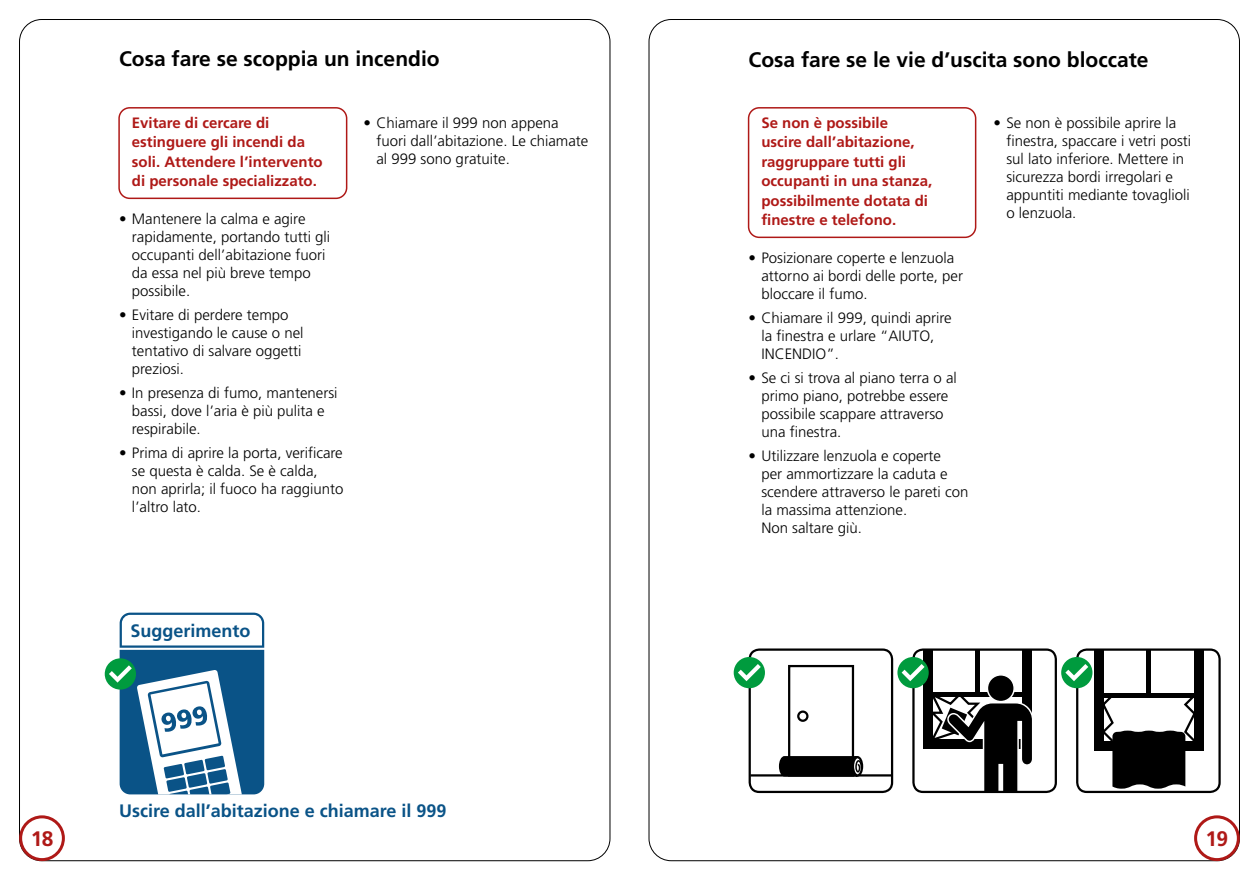
<style>
.page{position:relative;width:1259px;height:893px;background:#fff}
.page>*{position:absolute;margin:0;border:0;box-sizing:border-box;transform-origin:0 0}
.Heading_1_span_colum{font:700 21px "Frutiger LT Pro";color:#000}
.t1{font:700 21px "Frutiger LT Pro";color:#af1917}
.t2{font:700 18px "Frutiger LT Std";color:#0a5387}
.t3{font:300 15px/18px "Frutiger LT Pro";color:#000}
.Box_RED_border{font:700 15px/19.5px "Frutiger LT Pro";color:#af1917}
</style>
<div class="page">
<div style="left:748px;top:107px;width:228px;height:131px;border:2px solid #af1917;border-radius:11px"></div>
<svg style="left:733px;top:657px;width:32px;height:31px"></svg>
<svg style="left:738px;top:648px;width:155px;height:145px"></svg>
<svg style="left:897px;top:657px;width:31px;height:31px"></svg>
<svg style="left:901px;top:648px;width:156px;height:145px"></svg>
<div style="left:1061px;top:657px;width:31px;height:31px;background:#009b3e;border-radius:50%"></div>
<svg style="left:1065px;top:648px;width:155px;height:145px"></svg>
<div style="left:118px;top:107px;width:229px;height:92px;border:2px solid #af1917;border-radius:11px"></div>
<div style="left:105px;top:658px;width:31px;height:32px;background:#009b3e;border-radius:50%"></div>
<svg style="left:109px;top:613px;width:155px;height:181px"></svg>
<div style="left:19px;top:815px;width:46px;height:46px;border:3px solid #af1917;border-radius:50%"></div>
<div style="left:1194px;top:815px;width:45px;height:46px;border:3px solid #af1917;border-radius:50%"></div>
<h1 class="Heading_1_span_colum" style="left:119px;top:46px;width:322px">Cosa fare se scoppia un incendio</h1>
<p class="Box_RED_border" style="left:132px;top:113px;width:192px">Evitare di cercare di estinguere gli incendi da soli. Attendere l’intervento di personale specializzato.</p>
<p class="t3" style="left:132px;top:209px;width:200px;text-indent:-13px">• Mantenere la calma e agire rapidamente, portando tutti gli occupanti dell’abitazione fuori da essa nel più breve tempo possibile.</p>
<p class="t3" style="left:132px;top:305px;width:173px;text-indent:-13px">• Evitare di perdere tempo investigando le cause o nel tentativo di salvare oggetti preziosi.</p>
<p class="t3" style="left:132px;top:383px;width:207px;text-indent:-13px">• In presenza di fumo, mantenersi bassi, dove l’aria è più pulita e respirabile.</p>
<p class="t3" style="left:132px;top:443px;width:213px;text-indent:-13px">• Prima di aprire la porta, verificare se questa è calda. Se è calda, non aprirla; il fuoco ha raggiunto l’altro lato.</p>
<p class="t3" style="left:376px;top:113px;width:213px;text-indent:-13px">• Chiamare il 999 non appena fuori dall’abitazione. Le chiamate al 999 sono gratuite.</p>
<p class="t2" style="left:130px;top:620px;width:122px">Suggerimento</p>
<p class="t2" style="left:119px;top:800px;width:329px">Uscire dall’abitazione e chiamare il 999</p>
<h1 class="Heading_1_span_colum" style="left:748px;top:47px;width:401px">Cosa fare se le vie d’uscita sono bloccate</h1>
<p class="Box_RED_border" style="left:761px;top:113px;width:172px">Se non è possibile uscire dall’abitazione, raggruppare tutti gli occupanti in una stanza, possibilmente dotata di finestre e telefono.</p>
<p class="t3" style="left:761px;top:248px;width:203px;text-indent:-13px">• Posizionare coperte e lenzuola attorno ai bordi delle porte, per bloccare il fumo.</p>
<p class="t3" style="left:761px;top:308px;width:192px;text-indent:-13px">• Chiamare il 999, quindi aprire la finestra e urlare “AIUTO,<br>INCENDIO”.</p>
<p class="t3" style="left:761px;top:368px;width:197px;text-indent:-13px">• Se ci si trova al piano terra o al primo piano, potrebbe essere possibile scappare attraverso una finestra.</p>
<p class="t3" style="left:761px;top:446px;width:208px;text-indent:-13px">• Utilizzare lenzuola e coperte<br>per ammortizzare la caduta e scendere attraverso le pareti con la massima attenzione.<br>Non saltare giù.</p>
<p class="t3" style="left:1006px;top:113px;width:186px;text-indent:-13px">• Se non è possibile aprire la finestra, spaccare i vetri posti sul lato inferiore. Mettere in sicurezza bordi irregolari e appuntiti mediante tovaglioli o lenzuola.</p>
<h1 class="t1" style="left:31px;top:826px;width:24px">18</h1>
<h1 class="t1" style="left:1205px;top:826px;width:24px">19</h1>
</div>
